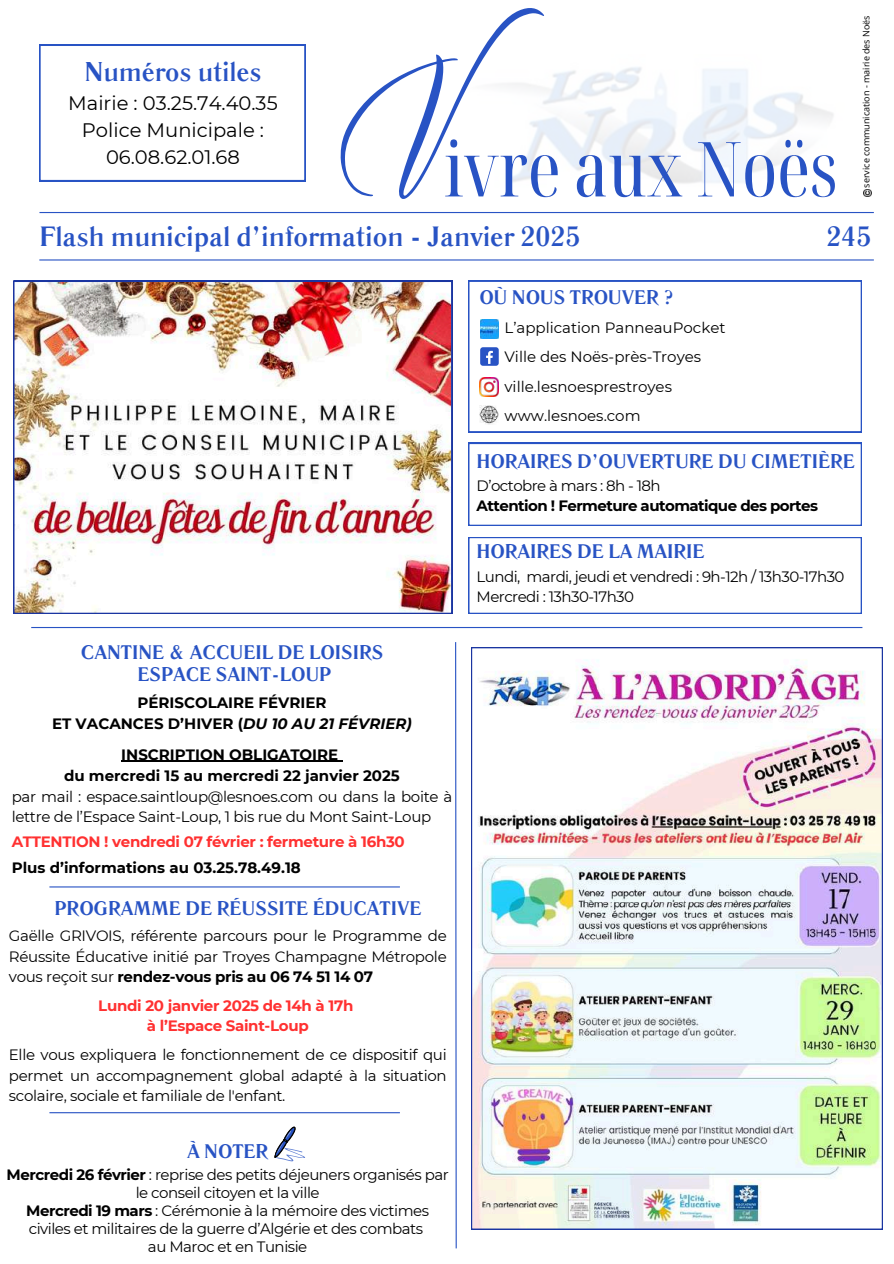
<style>
.page{position:relative;width:894px;height:1264px;background:#fff}
.page>*{position:absolute;margin:0;border:0;box-sizing:border-box;transform-origin:0 0}
.t1{font:extra-condensed 75.9px "Noto Serif Display";color:#2853c4}
.t2{font:700 27.75px "Literaturnaya";color:#2853c4}
.t3{font:700 27px "Literaturnaya";color:#2853c4}
.t4{font:700 19.5px/22.5px "Literaturnaya";color:#2853c4;text-align:center}
.t5{font:19.5px/27px "Montserrat";color:#000;text-align:center}
.t6{font:15px/20.5px "Montserrat";letter-spacing:-.02em;color:#000}
.t7{font:700 15px/20.9px "Montserrat";color:#000;text-align:center}
.t8{font:700 15px/20.5px "Montserrat";letter-spacing:-.02em;color:#ff3131;text-align:center}
.t9{font:15px/29px "Montserrat";color:#000}
.t10{font:700 15px "Montserrat";letter-spacing:-.035em;color:#000}
.t11{font:9px "Open Sans";color:#000}
.s1{font-style:italic}
.s2{font-weight:700}
</style>
<div class="page">
<hr style="left:39px;top:212px;width:834px;height:1px;background:#2853c4">
<hr style="left:39px;top:259px;width:834px;height:1px;background:#2853c4">
<svg style="left:40px;top:45px;width:265px;height:136px"></svg>
<svg style="left:455px;top:642px;width:2px;height:607px"></svg>
<svg style="left:863px;top:189px;width:8px;height:8px"></svg>
<svg style="left:468px;top:443px;width:393px;height:83px"></svg>
<svg style="left:468px;top:537px;width:393px;height:76px"></svg>
<svg style="left:468px;top:281px;width:393px;height:151px"></svg>
<img style="left:479px;top:377px;width:19px;height:19px">
<div style="left:480px;top:347px;width:18px;height:19px;background:#2853c4;border-radius:3px"></div>
<svg style="left:486px;top:351px;width:6px;height:13px"></svg>
<img style="left:480px;top:319px;width:18px;height:19px">
<img style="left:479px;top:405px;width:19px;height:20px">
<img style="left:471px;top:647px;width:411px;height:582px">
<hr style="left:49px;top:886px;width:351px;height:1px;background:#2853c4">
<img style="left:13px;top:281px;width:439px;height:333px">
<hr style="left:121px;top:760px;width:217px;height:2px;background:#000">
<hr style="left:31px;top:627px;width:831px;height:1px;background:#2853c4">
<hr style="left:49px;top:1112px;width:351px;height:1px;background:#2853c4">
<svg style="left:274px;top:1126px;width:31px;height:36px"></svg>
<svg style="left:312px;top:70px;width:277px;height:144px"></svg>
<h3 class="t3" style="left:84px;top:56px;width:179px">Numéros utiles</h3>
<h3 class="t5" style="left:68px;top:90px;width:211px">Mairie : 03.25.74.40.35<br>Police Municipale :<br>06.08.62.01.68</h3>
<h1 class="t1" style="left:444px;top:115px;width:394px">ivre aux Noës</h1>
<p class="t11" style="left:859px;top:187px;width:174px;rotate:-90deg">service communication - mairie des Noës</p>
<h2 class="t2" style="left:39px;top:220px;width:542px">Flash municipal d’information - Janvier 2025</h2>
<h2 class="t2" style="left:826px;top:220px;width:46px">245</h2>
<h3 class="t4" style="left:479px;top:287px;width:196px">OÙ NOUS TROUVER ?</h3>
<p class="t9" style="left:504px;top:313px;width:222px">L’application PanneauPocket<br>Ville des Noës-près-Troyes</p>
<p class="t9" style="left:504px;top:373px;width:169px;line-height:28.2px">ville.lesnoesprestroyes www.lesnoes.com</p>
<h3 class="t4" style="left:476px;top:450px;width:379px">HORAIRES D’OUVERTURE DU CIMETIÈRE</h3>
<p class="t6" style="left:476px;top:475px;width:185px">D’octobre à mars : 8h - 18h</p>
<p class="t10" style="left:476px;top:496px;width:343px">Attention ! Fermeture automatique des portes</p>
<h3 class="t4" style="left:476px;top:540px;width:229px">HORAIRES DE LA MAIRIE</h3>
<h3 class="t4" style="left:81px;top:641px;width:304px">CANTINE &amp; ACCUEIL DE LOISIRS<br>ESPACE SAINT-LOUP</h3>
<p class="t7" style="left:52px;top:692px;width:361px">PÉRISCOLAIRE FÉVRIER<br>ET VACANCES D’HIVER (<span class="s1">DU 10 AU 21 FÉVRIER)</span></p>
<p class="t7" style="left:64px;top:744px;width:337px">INSCRIPTION OBLIGATOIRE<br>du mercredi 15 au mercredi 22 janvier 2025</p>
<p class="t6" style="left:12px;top:785px;width:442px">par mail : espace.saintloup@lesnoes.com ou dans la boite à lettre de l’Espace Saint-Loup, 1 bis rue du Mont Saint-Loup</p>
<p class="t8" style="left:12px;top:831px;width:394px">ATTENTION ! vendredi 07 février : fermeture à 16h30</p>
<p class="t7" style="left:12px;top:856px;width:290px">Plus d’informations au 03.25.78.49.18</p>
<h3 class="t4" style="left:54px;top:897px;width:368px">PROGRAMME DE RÉUSSITE ÉDUCATIVE</h3>
<p class="t6" style="left:9px;top:925px;width:439px;text-align:justify">Gaëlle GRIVOIS, référente parcours pour le Programme de Réussite Éducative initié par Troyes Champagne Métropole vous reçoit sur <span class="s2">rendez-vous pris au 06 74 51 14 07</span></p>
<p class="t8" style="left:98px;top:995px;width:257px">Lundi 20 janvier 2025 de 14h à 17h à l’Espace Saint-Loup</p>
<p class="t6" style="left:9px;top:1044px;width:439px;text-align:justify">Elle vous expliquera le fonctionnement de ce dispositif qui permet un accompagnement global adapté à la situation scolaire, sociale et familiale de l'enfant.</p>
<h3 class="t4" style="left:187px;top:1140px;width:83px">À NOTER</h3>
<p class="t6" style="left:7px;top:1165px;width:443px;line-height:18px;text-align:center"><span class="s2">Mercredi 26 février</span> : reprise des petits déjeuners organisés par le conseil citoyen et la ville<br><span class="s2">Mercredi 19 mars</span> : Cérémonie à la mémoire des victimes civiles et militaires de la guerre d’Algérie et des combats<br>au Maroc et en Tunisie</p>
<p class="t6" style="left:476px;top:566px;width:369px">Lundi, mardi, jeudi et vendredi : 9h-12h / 13h30-17h30<br>Mercredi : 13h30-17h30</p>
</div>
